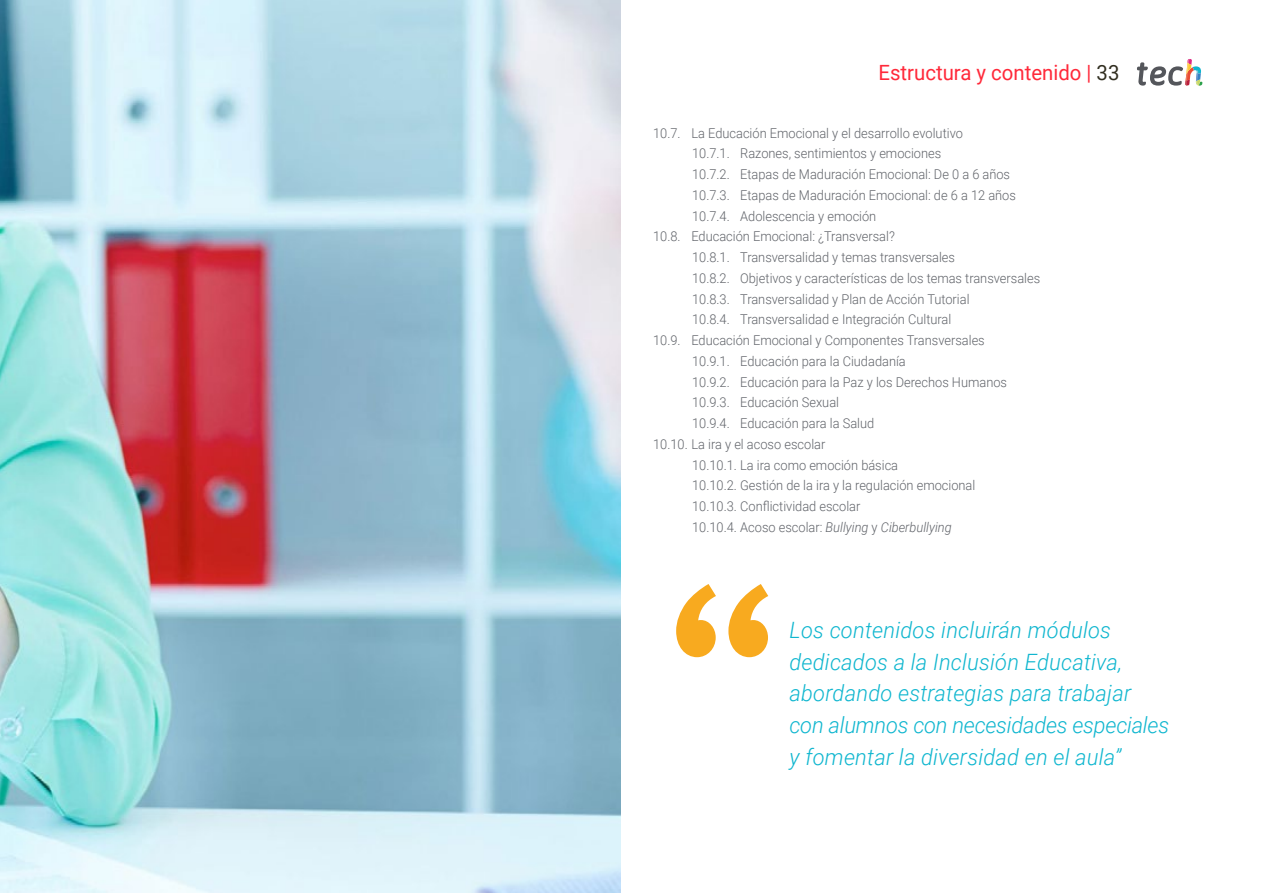
<style>
.page{position:relative;width:1263px;height:893px;background:#fff}
.page>*{position:absolute;margin:0;border:0;box-sizing:border-box;transform-origin:0 0}
.t1{font:italic 300 22.5px/31.5px "Roboto";letter-spacing:.01em;color:#0fb6cf}
.t2{font:21px "Roboto";color:#ff293a}
.t3{font:300 13.5px "Roboto";color:#61646a;scale:.95 1}
.s1{color:#312e20}
.s2{font-style:italic}
</style>
<div class="page">
<svg style="left:676px;top:584px;width:92px;height:73px"></svg>
<img style="left:0;top:0;width:621px;height:893px">
<svg style="left:1137px;top:59px;width:65px;height:27px"></svg>
<h2 class="t2" style="left:878px;top:57px;width:242px">Estructura y contenido | <span class="s1">33</span></h2>
<p class="t3" style="left:653px;top:123px;width:328px">10.7. La Educación Emocional y el desarrollo evolutivo</p>
<p class="t3" style="left:692px;top:144px;width:264px">10.7.1. Razones, sentimientos y emociones</p>
<p class="t3" style="left:692px;top:165px;width:336px">10.7.2. Etapas de Maduración Emocional: De 0 a 6 años</p>
<p class="t3" style="left:692px;top:186px;width:342px">10.7.3. Etapas de Maduración Emocional: de 6 a 12 años</p>
<p class="t3" style="left:692px;top:206px;width:195px">10.7.4. Adolescencia y emoción</p>
<p class="t3" style="left:653px;top:227px;width:256px">10.8. Educación Emocional: ¿Transversal?</p>
<p class="t3" style="left:692px;top:248px;width:278px">10.8.1. Transversalidad y temas transversales</p>
<p class="t3" style="left:692px;top:269px;width:368px">10.8.2. Objetivos y características de los temas transversales</p>
<p class="t3" style="left:692px;top:289px;width:293px">10.8.3. Transversalidad y Plan de Acción Tutorial</p>
<p class="t3" style="left:692px;top:310px;width:274px">10.8.4. Transversalidad e Integración Cultural</p>
<p class="t3" style="left:653px;top:331px;width:351px">10.9. Educación Emocional y Componentes Transversales</p>
<p class="t3" style="left:692px;top:352px;width:226px">10.9.1. Educación para la Ciudadanía</p>
<p class="t3" style="left:692px;top:372px;width:333px">10.9.2. Educación para la Paz y los Derechos Humanos</p>
<p class="t3" style="left:692px;top:393px;width:156px">10.9.3. Educación Sexual</p>
<p class="t3" style="left:692px;top:414px;width:193px">10.9.4. Educación para la Salud</p>
<p class="t3" style="left:653px;top:435px;width:183px">10.10. La ira y el acoso escolar</p>
<p class="t3" style="left:692px;top:455px;width:218px">10.10.1. La ira como emoción básica</p>
<p class="t3" style="left:692px;top:476px;width:300px">10.10.2. Gestión de la ira y la regulación emocional</p>
<p class="t3" style="left:692px;top:497px;width:179px">10.10.3. Conflictividad escolar</p>
<p class="t3" style="left:692px;top:518px;width:275px">10.10.4. Acoso escolar: <span class="s2">Bullying</span> y <span class="s2">Ciberbullying</span></p>
<h1 class="t1" style="left:789px;top:614px;width:381px">Los contenidos incluirán módulos dedicados a la Inclusión Educativa, abordando estrategias para trabajar con alumnos con necesidades especiales y fomentar la diversidad en el aula”</h1>
</div>
